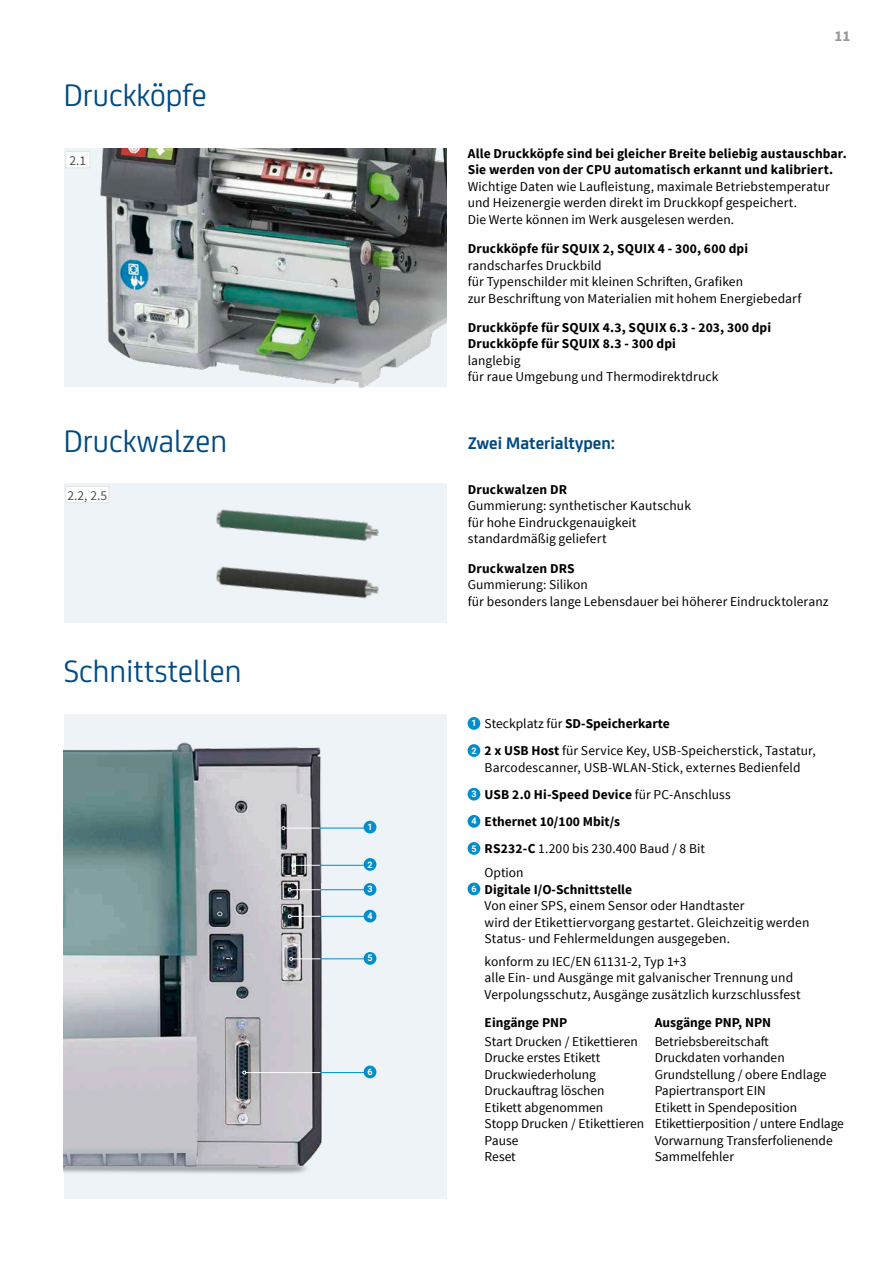
<style>
.page{position:relative;width:893px;height:1263px;background:#fff}
.page>*{position:absolute;margin:0;border:0;box-sizing:border-box;transform-origin:0 0}
.t1{font:33px "CA Sans";color:#004a82}
.t2{font:700 18px "CA Sans";color:#004a82}
.t3{font:700 15px "Source Sans Pro";color:#96969b}
.t4{font:13.5px/16.5px "Source Sans Pro";letter-spacing:.005em;color:#000}
.t5{font:700 13.5px/16.5px "Source Sans Pro";letter-spacing:.01em;color:#000}
.t6{font:13.5px "Source Sans Pro";color:#4f4e53}
.t7{font:700 9px "Roboto";color:#fff}
.s1{font-family:"Roboto";font-weight:700;font-size:9px;color:#fff}
.s2{font-weight:700}
.s3{font-family:"Roboto";font-size:9px;color:#fff}
</style>
<div class="page">
<div style="left:64px;top:715px;width:382px;height:484px;background:#edf3f6"></div>
<img style="left:64px;top:742px;width:313px;height:432px">
<div style="left:64px;top:484px;width:382px;height:139px;background:#edf3f6"></div>
<div style="left:64px;top:148px;width:382px;height:239px;background:#edf3f6"></div>
<img style="left:216px;top:509px;width:163px;height:32px">
<img style="left:216px;top:566px;width:163px;height:33px">
<img style="left:100px;top:149px;width:346px;height:239px">
<div style="left:66px;top:152px;width:24px;height:16px;background:#fff"></div>
<div style="left:65px;top:151px;width:25px;height:17px;border:1px solid #e2e4e5"></div>
<div style="left:66px;top:486px;width:43px;height:17px;background:#fff"></div>
<div style="left:65px;top:486px;width:44px;height:17px;border:1px solid #e2e4e5"></div>
<hr style="left:320px;top:828px;width:44px;height:1px;background:#008dcc">
<hr style="left:285px;top:828px;width:35px;height:1px;background:#fff">
<svg style="left:281px;top:826px;width:4px;height:4px"></svg>
<div style="left:364px;top:821px;width:12px;height:12px;background:#008dcc;border-radius:50%"></div>
<div style="left:364px;top:858px;width:12px;height:13px;background:#008dcc;border-radius:50%"></div>
<hr style="left:320px;top:865px;width:44px;height:1px;background:#008dcc">
<svg style="left:291px;top:863px;width:29px;height:4px"></svg>
<hr style="left:320px;top:889px;width:44px;height:1px;background:#008dcc">
<svg style="left:288px;top:888px;width:32px;height:3px"></svg>
<div style="left:364px;top:883px;width:12px;height:13px;background:#008dcc;border-radius:50%"></div>
<hr style="left:320px;top:916px;width:44px;height:1px;background:#008dcc">
<svg style="left:288px;top:914px;width:32px;height:4px"></svg>
<div style="left:364px;top:910px;width:12px;height:12px;background:#008dcc;border-radius:50%"></div>
<hr style="left:320px;top:958px;width:44px;height:1px;background:#008dcc">
<svg style="left:289px;top:957px;width:31px;height:4px"></svg>
<div style="left:364px;top:952px;width:12px;height:13px;background:#008dcc;border-radius:50%"></div>
<hr style="left:320px;top:1072px;width:44px;height:1px;background:#008dcc">
<hr style="left:246px;top:1072px;width:74px;height:1px;background:#fff">
<svg style="left:242px;top:1071px;width:4px;height:3px"></svg>
<div style="left:364px;top:1065px;width:12px;height:13px;background:#008dcc;border-radius:50%"></div>
<div style="left:468px;top:717px;width:12px;height:13px;background:#008dcc;border-radius:50%"></div>
<div style="left:468px;top:744px;width:12px;height:13px;background:#008dcc;border-radius:50%"></div>
<div style="left:468px;top:788px;width:12px;height:12px;background:#008dcc;border-radius:50%"></div>
<div style="left:468px;top:815px;width:12px;height:13px;background:#008dcc;border-radius:50%"></div>
<div style="left:468px;top:842px;width:12px;height:13px;background:#008dcc;border-radius:50%"></div>
<div style="left:468px;top:882px;width:12px;height:13px;background:#008dcc;border-radius:50%"></div>
<h1 class="t1" style="left:64px;top:72px;width:145px">Druckköpfe</h1>
<p class="t6" style="left:69px;top:152px;width:18px">2.1</p>
<h1 class="t1" style="left:64px;top:417px;width:165px">Druckwalzen</h1>
<p class="t6" style="left:68px;top:487px;width:41px">2.2, 2.5</p>
<h1 class="t1" style="left:64px;top:648px;width:179px">Schnittstellen</h1>
<p class="t7" style="left:367px;top:821px;width:7px">1</p>
<p class="t7" style="left:367px;top:858px;width:7px">2</p>
<p class="t7" style="left:367px;top:883px;width:7px">3</p>
<p class="t7" style="left:367px;top:910px;width:7px">4</p>
<p class="t7" style="left:367px;top:952px;width:7px">5</p>
<p class="t7" style="left:367px;top:1065px;width:7px">6</p>
<p class="t3" style="left:835px;top:26px;width:17px">11</p>
<p class="t5" style="left:468px;top:146px;width:381px">Alle Druckköpfe sind bei gleicher Breite beliebig austauschbar.<br>Sie werden von der CPU automatisch erkannt und kalibriert.</p>
<p class="t4" style="left:468px;top:178px;width:364px">Wichtige Daten wie Laufleistung, maximale Betriebstemperatur und Heizenergie werden direkt im Druckkopf gespeichert.<br>Die Werte können im Werk ausgelesen werden.</p>
<p class="t5" style="left:468px;top:241px;width:282px">Druckköpfe für SQUIX 2, SQUIX 4 - 300, 600 dpi</p>
<p class="t4" style="left:468px;top:257px;width:335px">randscharfes Druckbild<br>für Typenschilder mit kleinen Schriften, Grafiken<br>zur Beschriftung von Materialien mit hohem Energiebedarf</p>
<p class="t5" style="left:468px;top:320px;width:305px">Druckköpfe für SQUIX 4.3, SQUIX 6.3 - 203, 300 dpi<br>Druckköpfe für SQUIX 8.3 - 300 dpi</p>
<p class="t4" style="left:468px;top:352px;width:252px">langlebig<br>für raue Umgebung und Thermodirektdruck</p>
<h2 class="t2" style="left:468px;top:430px;width:149px">Zwei Materialtypen:</h2>
<p class="t5" style="left:468px;top:482px;width:101px">Druckwalzen DR</p>
<p class="t4" style="left:468px;top:498px;width:225px">Gummierung: synthetischer Kautschuk für hohe Eindruckgenauigkeit standardmäßig geliefert</p>
<p class="t5" style="left:468px;top:560px;width:108px">Druckwalzen DRS</p>
<p class="t4" style="left:468px;top:576px;width:362px">Gummierung: Silikon<br>für besonders lange Lebensdauer bei höherer Eindrucktoleranz</p>
<p class="t4" style="left:471px;top:710px;width:346px;line-height:27.2px"><span class="s1">1</span> Steckplatz für <span class="s2">SD-Speicherkarte<br></span><span class="s1">2</span> <span class="s2">2 x USB Host</span> für Service Key, USB-Speicherstick, Tastatur,</p>
<p class="t4" style="left:471px;top:754px;width:331px;line-height:27.2px;text-indent:13px">Barcodescanner, USB-WLAN-Stick, externes Bedienfeld <span class="s1">3</span> <span class="s2">USB 2.0 Hi-Speed Device</span> für PC-Anschluss<br><span class="s1">4</span> <span class="s2">Ethernet 10/100 Mbit/s<br></span><span class="s1">5</span> <span class="s2">RS232-C</span> 1.200 bis 230.400 Baud / 8 Bit</p>
<p class="t4" style="left:485px;top:865px;width:41px">Option</p>
<p class="t5" style="left:471px;top:881px;width:162px"><span class="s3">6</span> Digitale I/O-Schnittstelle</p>
<p class="t4" style="left:485px;top:898px;width:261px">Von einer SPS, einem Sensor oder Handtaster</p>
<p class="t4" style="left:485px;top:914px;width:326px">wird der Etikettiervorgang gestartet. Gleichzeitig werden</p>
<p class="t4" style="left:485px;top:931px;width:247px">Status- und Fehlermeldungen ausgegeben.</p>
<p class="t4" style="left:485px;top:953px;width:318px">konform zu IEC/EN 61131-2, Typ 1+3<br>alle Ein- und Ausgänge mit galvanischer Trennung und<br>Verpolungsschutz, Ausgänge zusätzlich kurzschlussfest</p>
<p class="t5" style="left:485px;top:1015px;width:84px">Eingänge PNP</p>
<p class="t5" style="left:655px;top:1015px;width:118px">Ausgänge PNP, NPN</p>
<p class="t4" style="left:485px;top:1033px;width:286px">Start Drucken / Etikettieren Betriebsbereitschaft<br>Drucke erstes Etikett</p>
<p class="t4" style="left:655px;top:1050px;width:132px">Druckdaten vorhanden</p>
<p class="t4" style="left:485px;top:1066px;width:113px">Druckwiederholung</p>
<p class="t4" style="left:655px;top:1066px;width:173px">Grundstellung / obere Endlage</p>
<p class="t4" style="left:485px;top:1083px;width:122px">Druckauftrag löschen</p>
<p class="t4" style="left:655px;top:1083px;width:113px">Papiertransport EIN</p>
<p class="t4" style="left:485px;top:1099px;width:120px">Etikett abgenommen</p>
<p class="t4" style="left:485px;top:1099px;width:361px;text-indent:170px">Etikett in Spendeposition<br>Stopp Drucken / Etikettieren Etikettierposition / untere Endlage<br>Pause</p>
<p class="t4" style="left:655px;top:1132px;width:180px">Vorwarnung Transferfolienende</p>
<p class="t4" style="left:485px;top:1149px;width:33px">Reset</p>
<p class="t4" style="left:655px;top:1149px;width:81px">Sammelfehler</p>
</div>
